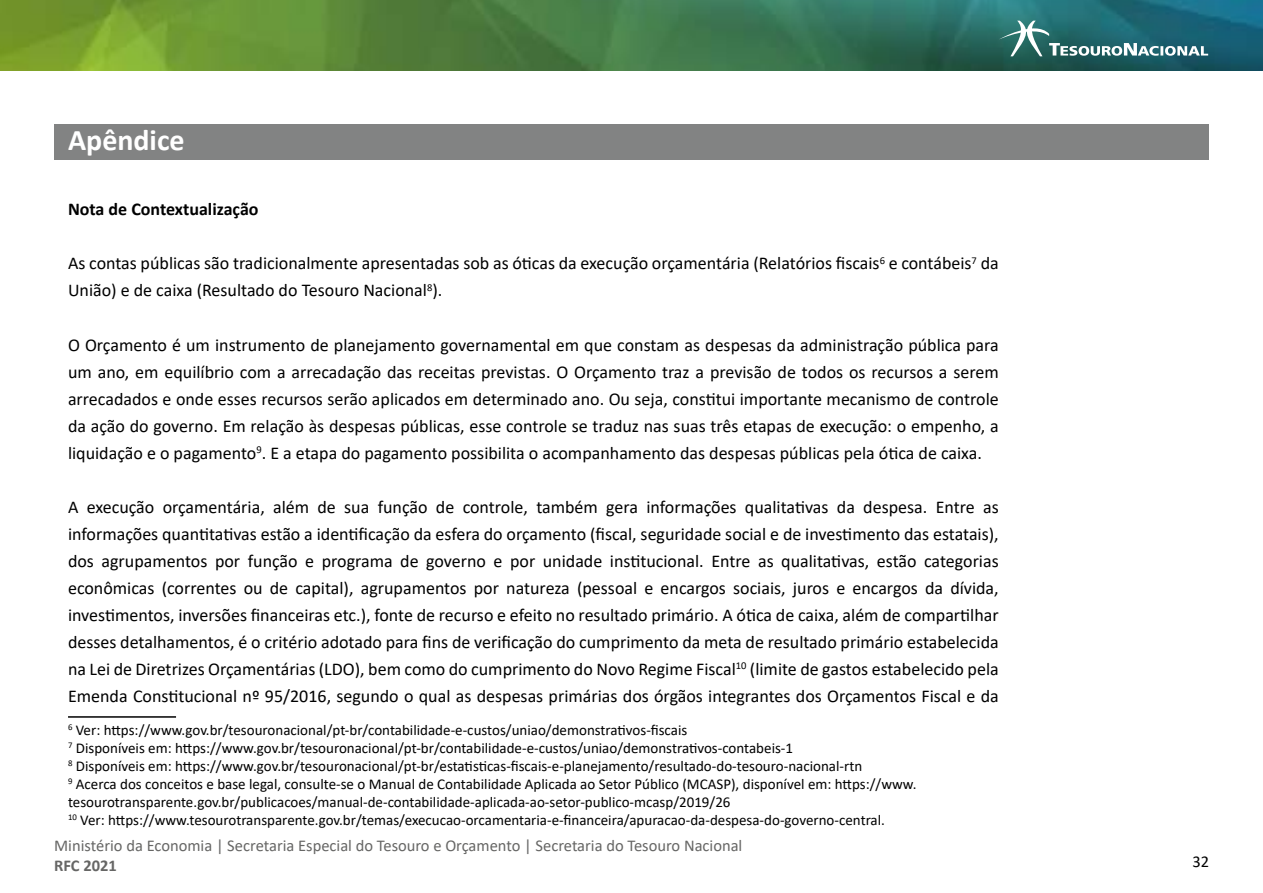
<style>
.page{position:relative;width:1263px;height:893px;background:#fff}
.page>*{position:absolute;margin:0;border:0;box-sizing:border-box;transform-origin:0 0}
.t1{font:700 30px "Calibri";color:#fff}
.t2{font:18px/27px "Calibri";color:#000;text-align:justify}
.t3{font:700 18px "Calibri";color:#000}
.t4{font:16.5px "Calibri";color:#666665}
.t5{font:700 16.5px "Calibri";color:#666665}
.t6{font:16.5px "Calibri";color:#000}
.t7{font:15px/18px "Calibri";color:#000}
</style>
<div class="page">
<img style="left:0;top:0;width:1263px;height:70px">
<div style="left:54px;top:124px;width:1154px;height:36px;background:#828383"></div>
<svg style="left:999px;top:19px;width:209px;height:37px;background:#437e84"></svg>
<hr style="left:68px;top:716px;width:108px;height:2px;background:#000">
<h1 class="t1" style="left:68px;top:119px;width:118px">Apêndice</h1>
<p class="t3" style="left:68px;top:197px;width:192px">Nota de Contextualização</p>
<p class="t2" style="left:68px;top:250px;width:932px">As contas públicas são tradicionalmente apresentadas sob as óticas da execução orçamentária (Relatórios fiscais<sup>6</sup> e contábeis<sup>7</sup> da<br>União) e de caixa (Resultado do Tesouro Nacional<sup>8</sup>).</p>
<p class="t2" style="left:68px;top:331px;width:932px">O Orçamento é um instrumento de planejamento governamental em que constam as despesas da administração pública para um ano, em equilíbrio com a arrecadação das receitas previstas. O Orçamento traz a previsão de todos os recursos a serem arrecadados e onde esses recursos serão aplicados em determinado ano. Ou seja, constitui importante mecanismo de controle da ação do governo. Em relação às despesas públicas, esse controle se traduz nas suas três etapas de execução: o empenho, a liquidação e o pagamento<sup>9</sup>. E a etapa do pagamento possibilita o acompanhamento das despesas públicas pela ótica de caixa.</p>
<p class="t2" style="left:68px;top:493px;width:932px">A execução orçamentária, além de sua função de controle, também gera informações qualitativas da despesa. Entre as informações quantitativas estão a identificação da esfera do orçamento (fiscal, seguridade social e de investimento das estatais), dos agrupamentos por função e programa de governo e por unidade institucional. Entre as qualitativas, estão categorias econômicas (correntes ou de capital), agrupamentos por natureza (pessoal e encargos sociais, juros e encargos da dívida, investimentos, inversões financeiras etc.), fonte de recurso e efeito no resultado primário. A ótica de caixa, além de compartilhar desses detalhamentos, é o critério adotado para fins de verificação do cumprimento da meta de resultado primário estabelecida na Lei de Diretrizes Orçamentárias (LDO), bem como do cumprimento do Novo Regime Fiscal<sup>10</sup> (limite de gastos estabelecido pela Emenda Constitucional nº 95/2016, segundo o qual as despesas primárias dos órgãos integrantes dos Orçamentos Fiscal e da</p>
<p class="t7" style="left:68px;top:721px;width:850px"><sup>6</sup> Ver: https://www.gov.br/tesouronacional/pt-br/contabilidade-e-custos/uniao/demonstrativos-fiscais<br><sup>7</sup> Disponíveis em: https://www.gov.br/tesouronacional/pt-br/contabilidade-e-custos/uniao/demonstrativos-contabeis-1<br><sup>8</sup> Disponíveis em: https://www.gov.br/tesouronacional/pt-br/estatisticas-fiscais-e-planejamento/resultado-do-tesouro-nacional-rtn<br><sup>9</sup> Acerca dos conceitos e base legal, consulte-se o Manual de Contabilidade Aplicada ao Setor Público (MCASP), disponível em: https://www. tesourotransparente.gov.br/publicacoes/manual-de-contabilidade-aplicada-ao-setor-publico-mcasp/2019/26<br><sup>10</sup> Ver: https://www.tesourotransparente.gov.br/temas/execucao-orcamentaria-e-financeira/apuracao-da-despesa-do-governo-central.</p>
<p class="t4" style="left:54px;top:834px;width:690px">Ministério da Economia | Secretaria Especial do Tesouro e Orçamento | Secretaria do Tesouro Nacional</p>
<p class="t5" style="left:54px;top:854px;width:64px">RFC 2021</p>
<p class="t6" style="left:1192px;top:850px;width:18px">32</p>
</div>
